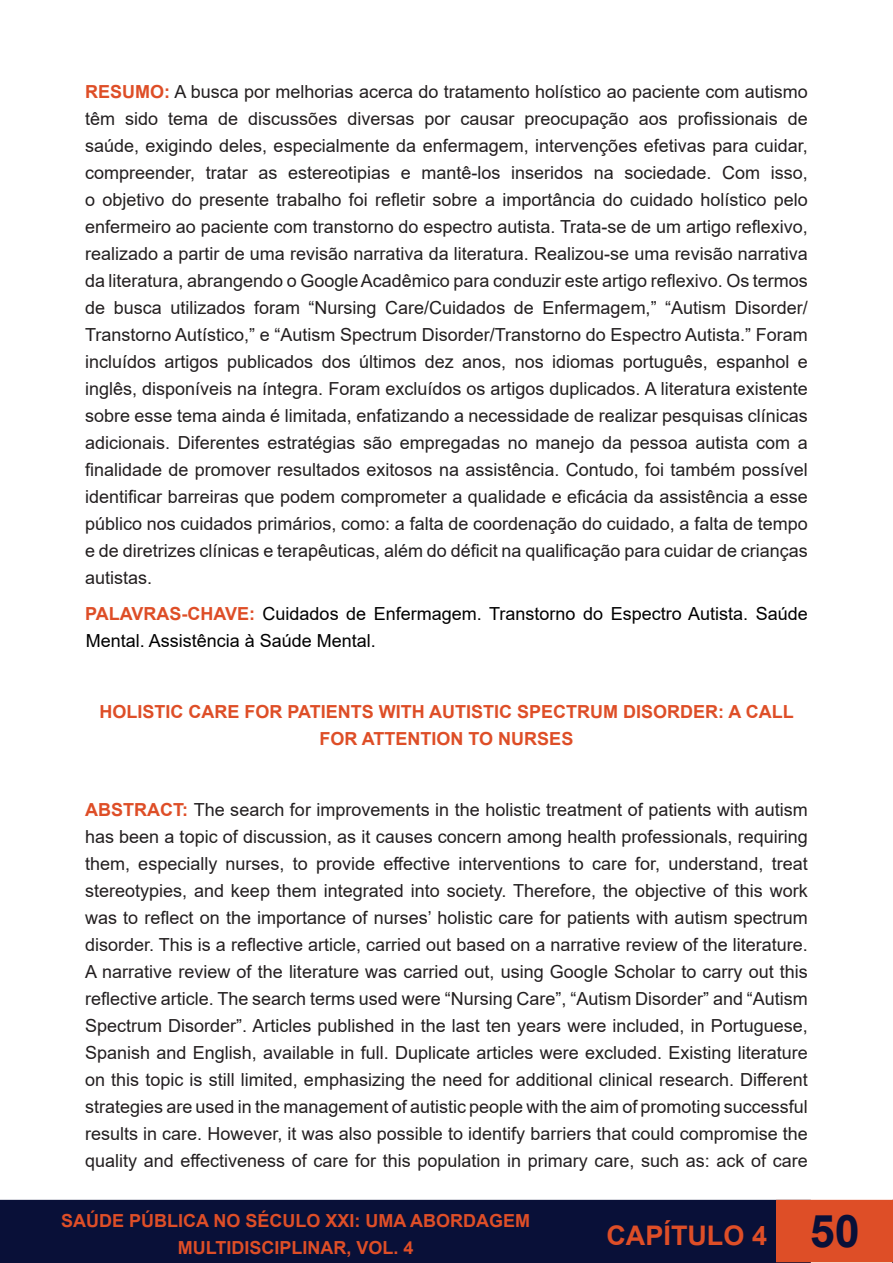
<style>
.page{position:relative;width:893px;height:1263px;background:#fff}
.page>*{position:absolute;margin:0;border:0;box-sizing:border-box;transform-origin:0 0}
.t1{font:700 45px "Arial";color:#091038}
.t2{font:700 27px "Arial";color:#de4e27}
.t3{font:18px/27px "Arial";color:#231f20;text-align:justify}
.t4{font:700 18px/27px "Arial";color:#de4e27;text-align:center}
.Heading_1{font:18px/27px "Arial";color:#000}
.s1{font-weight:700;color:#de4e27}
</style>
<div class="page">
<div style="left:0;top:1200px;width:811px;height:63px;background:#091038"></div>
<div style="left:777px;top:1200px;width:116px;height:61px;background:#de4e27"></div>
<div style="left:776px;top:1200px;width:117px;height:62px;border:2px solid #de4e27"></div>
<p class="t3" style="left:85px;top:78px;width:724px"><span class="s1">RESUMO:</span> A busca por melhorias acerca do tratamento holístico ao paciente com autismo têm sido tema de discussões diversas por causar preocupação aos profissionais de saúde, exigindo deles, especialmente da enfermagem, intervenções efetivas para cuidar, compreender, tratar as estereotipias e mantê-los inseridos na sociedade. Com isso, o objetivo do presente trabalho foi refletir sobre a importância do cuidado holístico pelo enfermeiro ao paciente com transtorno do espectro autista. Trata-se de um artigo reflexivo, realizado a partir de uma revisão narrativa da literatura. Realizou-se uma revisão narrativa da literatura, abrangendo o Google Acadêmico para conduzir este artigo reflexivo. Os termos de busca utilizados foram “Nursing Care/Cuidados de Enfermagem,” “Autism Disorder/ Transtorno Autístico,” e “Autism Spectrum Disorder/Transtorno do Espectro Autista.” Foram incluídos artigos publicados dos últimos dez anos, nos idiomas português, espanhol e inglês, disponíveis na íntegra. Foram excluídos os artigos duplicados. A literatura existente sobre esse tema ainda é limitada, enfatizando a necessidade de realizar pesquisas clínicas adicionais. Diferentes estratégias são empregadas no manejo da pessoa autista com a finalidade de promover resultados exitosos na assistência. Contudo, foi também possível identificar barreiras que podem comprometer a qualidade e eficácia da assistência a esse público nos cuidados primários, como: a falta de coordenação do cuidado, a falta de tempo e de diretrizes clínicas e terapêuticas, além do déficit na qualificação para cuidar de crianças autistas.</p>
<p class="Heading_1" style="left:85px;top:600px;width:724px"><span class="s1">PALAVRAS-CHAVE:</span> Cuidados de Enfermagem. Transtorno do Espectro Autista. Saúde<br>Mental. Assistência à Saúde Mental.</p>
<p class="t4" style="left:99px;top:698px;width:696px">HOLISTIC CARE FOR PATIENTS WITH AUTISTIC SPECTRUM DISORDER: A CALL<br>FOR ATTENTION TO NURSES</p>
<p class="t3" style="left:85px;top:796px;width:724px"><span class="s1">ABSTRACT:</span> The search for improvements in the holistic treatment of patients with autism has been a topic of discussion, as it causes concern among health professionals, requiring them, especially nurses, to provide effective interventions to care for, understand, treat stereotypies, and keep them integrated into society. Therefore, the objective of this work was to reflect on the importance of nurses’ holistic care for patients with autism spectrum disorder. This is a reflective article, carried out based on a narrative review of the literature.<br>A narrative review of the literature was carried out, using Google Scholar to carry out this reflective article. The search terms used were “Nursing Care”, “Autism Disorder” and “Autism Spectrum Disorder”. Articles published in the last ten years were included, in Portuguese, Spanish and English, available in full. Duplicate articles were excluded. Existing literature on this topic is still limited, emphasizing the need for additional clinical research. Different strategies are used in the management of autistic people with the aim of promoting successful results in care. However, it was also possible to identify barriers that could compromise the quality and effectiveness of care for this population in primary care, such as: ack of care</p>
<p class="t4" style="left:61px;top:1208px;width:471px">SAÚDE PÚBLICA NO SÉCULO XXI: UMA ABORDAGEM<br>MULTIDISCIPLINAR, VOL. 4</p>
<h2 class="t2" style="left:606px;top:1216px;width:162px">CAPÍTULO 4</h2>
<h1 class="t1" style="left:810px;top:1200px;width:52px">50</h1>
</div>
